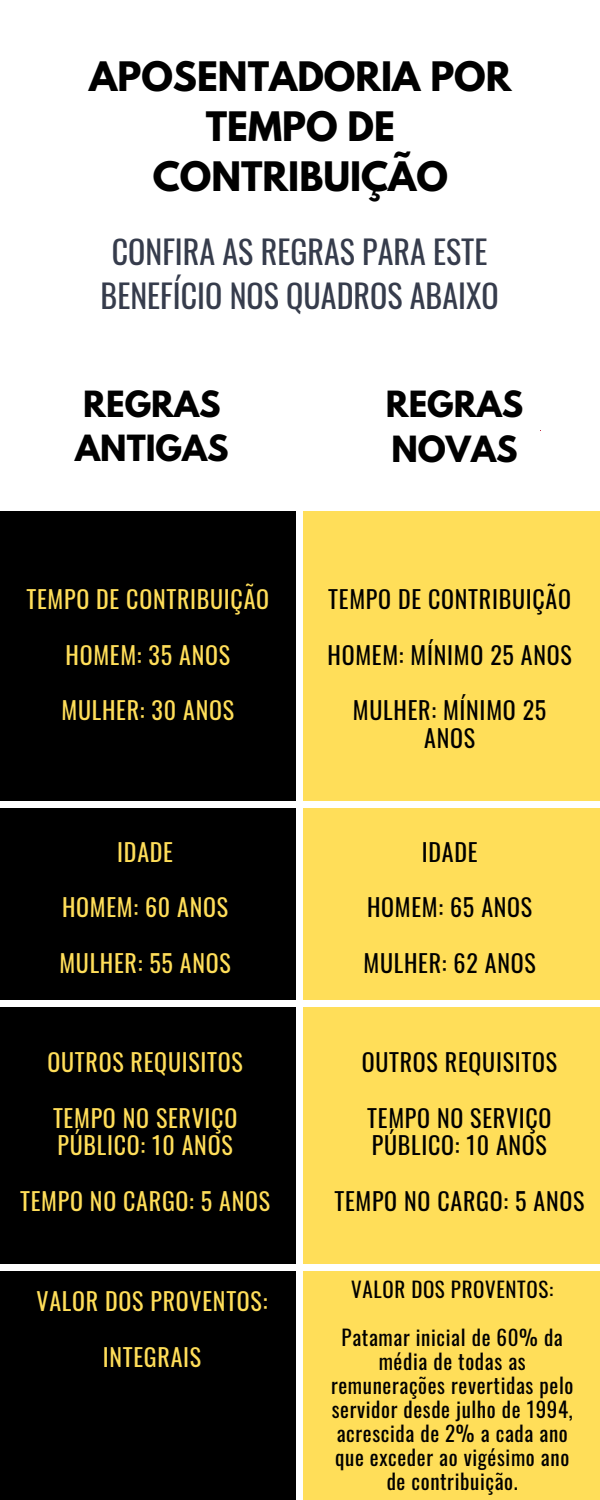
<style>
.page{position:relative;width:600px;height:1500px;background:#fff}
.page>*{position:absolute;margin:0;border:0;box-sizing:border-box;transform-origin:0 0}
.t1{font:700 36px/49.8px "League Spartan";color:#000;text-align:center}
.t2{font:32px/44.2px "Oswald";color:#363c4c;text-align:center}
.t3{font:700 32px/44.2px "League Spartan";color:#000}
.t4{font:24px/27.8px "Oswald";letter-spacing:.03em;color:#ffde59}
.t5{font:24px/27.8px "Oswald";letter-spacing:.03em;color:#000}
.t6{font:21px/24px "Oswald";letter-spacing:.03em;color:#000;text-align:center}
</style>
<div class="page">
<div style="left:0;top:512px;width:296px;height:988px;background:#000"></div>
<div style="left:304px;top:512px;width:296px;height:988px;background:#ffde59"></div>
<div style="left:0;top:801px;width:600px;height:7px;background:#fff"></div>
<div style="left:0;top:1000px;width:600px;height:6px;background:#fff"></div>
<div style="left:0;top:1264px;width:600px;height:6px;background:#fff"></div>
<h1 class="t1" style="left:89px;top:56px;width:424px">APOSENTADORIA POR<br>TEMPO DE<br>CONTRIBUIÇÃO</h1>
<h2 class="t2" style="left:101px;top:228px;width:400px">CONFIRA AS REGRAS PARA ESTE<br>BENEFÍCIO NOS QUADROS ABAIXO</h2>
<h2 class="t3" style="left:75px;top:386px;width:155px">REGRAS<br>ANTIGAS</h2>
<h2 class="t3" style="left:386px;top:386px;width:139px;line-height:44.5px">REGRAS<br>NOVAS</h2>
<p class="t4" style="left:26px;top:585px;width:244px">TEMPO DE CONTRIBUIÇÃO</p>
<p class="t4" style="left:66px;top:640px;width:166px">HOMEM: 35 ANOS</p>
<p class="t4" style="left:62px;top:696px;width:174px">MULHER: 30 ANOS</p>
<p class="t4" style="left:117px;top:837px;width:57px">IDADE</p>
<p class="t4" style="left:62px;top:892px;width:168px">HOMEM: 60 ANOS</p>
<p class="t4" style="left:59px;top:948px;width:173px">MULHER: 55 ANOS</p>
<p class="t4" style="left:47px;top:1047px;width:197px">OUTROS REQUISITOS</p>
<p class="t4" style="left:53px;top:1103px;width:186px">TEMPO NO SERVIÇO<br>PÚBLICO: 10 ANOS</p>
<p class="t4" style="left:20px;top:1186px;width:252px">TEMPO NO CARGO: 5 ANOS</p>
<p class="t4" style="left:37px;top:1286px;width:232px">VALOR DOS PROVENTOS:</p>
<p class="t4" style="left:103px;top:1342px;width:100px">INTEGRAIS</p>
<p class="t5" style="left:328px;top:585px;width:244px">TEMPO DE CONTRIBUIÇÃO</p>
<p class="t5" style="left:328px;top:640px;width:246px">HOMEM: MÍNIMO 25 ANOS</p>
<p class="t5" style="left:353px;top:696px;width:195px;text-align:center">MULHER: MÍNIMO 25<br>ANOS</p>
<p class="t5" style="left:422px;top:837px;width:57px">IDADE</p>
<p class="t5" style="left:367px;top:892px;width:167px">HOMEM: 65 ANOS</p>
<p class="t5" style="left:364px;top:948px;width:174px">MULHER: 62 ANOS</p>
<p class="t5" style="left:362px;top:1047px;width:197px">OUTROS REQUISITOS</p>
<p class="t5" style="left:367px;top:1103px;width:186px">TEMPO NO SERVIÇO<br>PÚBLICO: 10 ANOS</p>
<p class="t5" style="left:334px;top:1186px;width:252px">TEMPO NO CARGO: 5 ANOS</p>
<p class="t6" style="left:351px;top:1277px;width:203px">VALOR DOS PROVENTOS:</p>
<p class="t6" style="left:331px;top:1325px;width:244px">Patamar inicial de 60% da média de todas as remunerações revertidas pelo servidor desde julho de 1994, acrescida de 2% a cada ano que exceder ao vigésimo ano de contribuição.</p>
</div>
